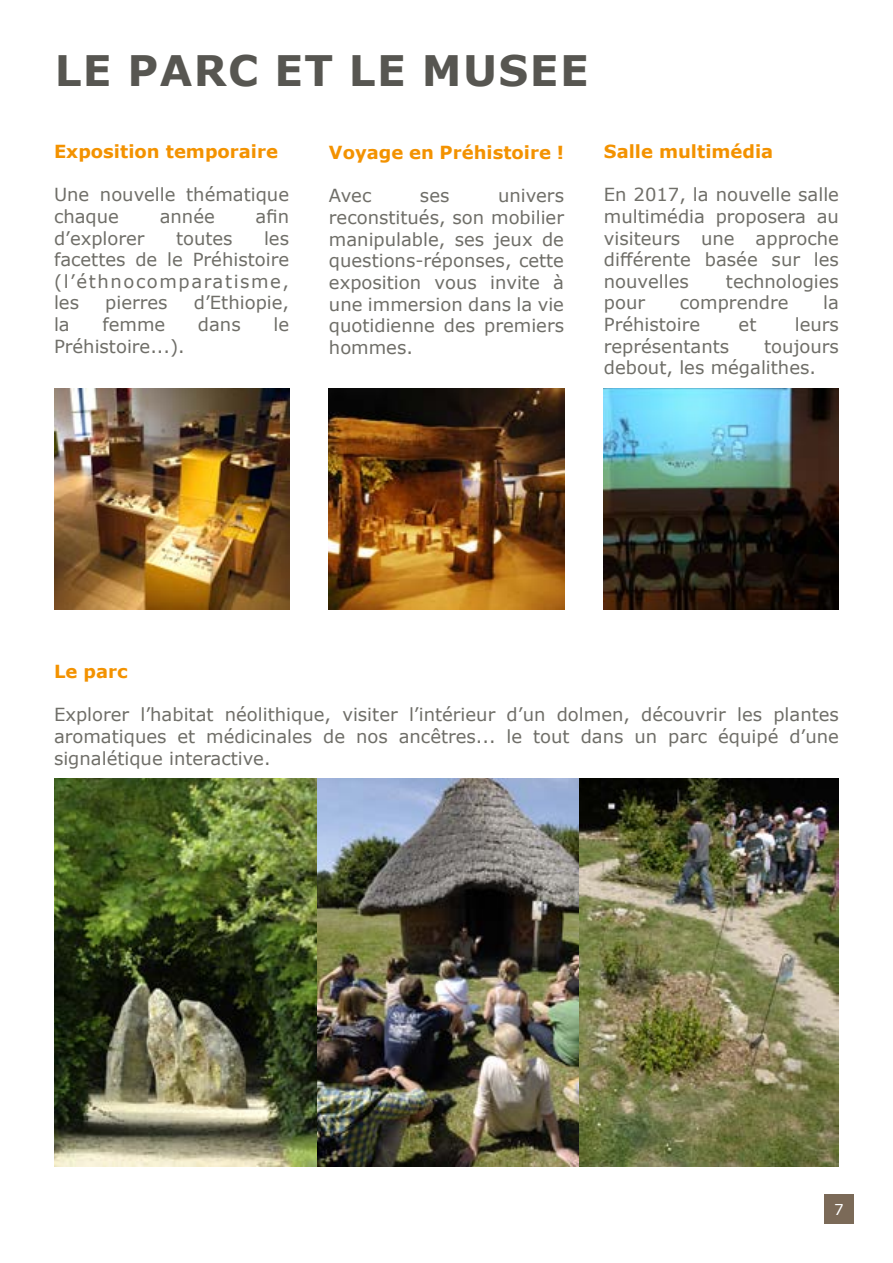
<style>
.page{position:relative;width:893px;height:1263px;background:#fff}
.page>*{position:absolute;margin:0;border:0;box-sizing:border-box;transform-origin:0 0}
.t1{font:700 42px "Verdana";letter-spacing:.035em;color:#575651}
.t2{font:18px/21.6px "Verdana";color:#6f6e68;text-align:justify}
.t3{font:700 18px "Verdana";color:#f39200}
.t4{font:15px "Verdana";color:#fff}
</style>
<div class="page">
<div style="left:824px;top:1194px;width:30px;height:30px;background:#7b6a58"></div>
<img style="left:54px;top:388px;width:235px;height:221px">
<img style="left:329px;top:388px;width:235px;height:221px">
<img style="left:604px;top:388px;width:235px;height:221px">
<img style="left:54px;top:778px;width:785px;height:388px">
<h1 class="t1" style="left:55px;top:41px;width:535px">LE PARC ET LE MUSEE</h1>
<p class="t3" style="left:54px;top:139px;width:225px">Exposition temporaire</p>
<p class="t2" style="left:54px;top:184px;width:237px">Une nouvelle thématique chaque</p>
<p class="t2" style="left:160px;top:205px;width:57px">année</p>
<p class="t2" style="left:256px;top:205px;width:35px">afin</p>
<p class="t2" style="left:54px;top:227px;width:237px;text-indent:210px">les facettes de le Préhistoire (l’éthnocomparatisme, les</p>
<p class="t2" style="left:54px;top:227px;width:92px">d’explorer</p>
<p class="t2" style="left:176px;top:227px;width:58px">toutes</p>
<p class="t2" style="left:105px;top:292px;width:64px">pierres</p>
<p class="t2" style="left:194px;top:292px;width:97px">d’Ethiopie,</p>
<p class="t2" style="left:54px;top:313px;width:17px">la</p>
<p class="t2" style="left:102px;top:313px;width:64px">femme</p>
<p class="t2" style="left:198px;top:313px;width:44px">dans</p>
<p class="t2" style="left:273px;top:313px;width:17px">le</p>
<p class="t2" style="left:54px;top:335px;width:132px">Préhistoire...).</p>
<p class="t3" style="left:329px;top:140px;width:237px">Voyage en Préhistoire !</p>
<p class="t2" style="left:329px;top:185px;width:44px">Avec</p>
<p class="t2" style="left:420px;top:185px;width:31px">ses</p>
<p class="t2" style="left:329px;top:185px;width:237px;text-indent:169px">univers reconstitués, son mobilier manipulable, ses jeux de questions-réponses, cette exposition vous invite à une immersion dans la vie quotidienne des premiers hommes.</p>
<p class="t3" style="left:604px;top:139px;width:171px">Salle multimédia</p>
<p class="t2" style="left:604px;top:184px;width:237px">En 2017, la nouvelle salle multimédia proposera au visiteurs une approche différente basée sur les nouvelles</p>
<p class="t2" style="left:726px;top:270px;width:115px">technologies</p>
<p class="t2" style="left:604px;top:292px;width:43px">pour</p>
<p class="t2" style="left:680px;top:292px;width:110px">comprendre</p>
<p class="t2" style="left:823px;top:292px;width:17px">la</p>
<p class="t2" style="left:604px;top:313px;width:98px">Préhistoire</p>
<p class="t2" style="left:739px;top:313px;width:19px">et</p>
<p class="t2" style="left:795px;top:313px;width:46px">leurs</p>
<p class="t2" style="left:604px;top:335px;width:127px">représentants</p>
<p class="t2" style="left:604px;top:335px;width:237px;text-indent:160px">toujours debout, les mégalithes.</p>
<p class="t3" style="left:54px;top:659px;width:75px">Le parc</p>
<p class="t2" style="left:54px;top:704px;width:786px">Explorer l’habitat néolithique, visiter l’intérieur d’un dolmen, découvrir les plantes aromatiques et médicinales de nos ancêtres... le tout dans un parc équipé d’une signalétique interactive.</p>
<p class="t4" style="left:834px;top:1199px;width:11px">7</p>
</div>
